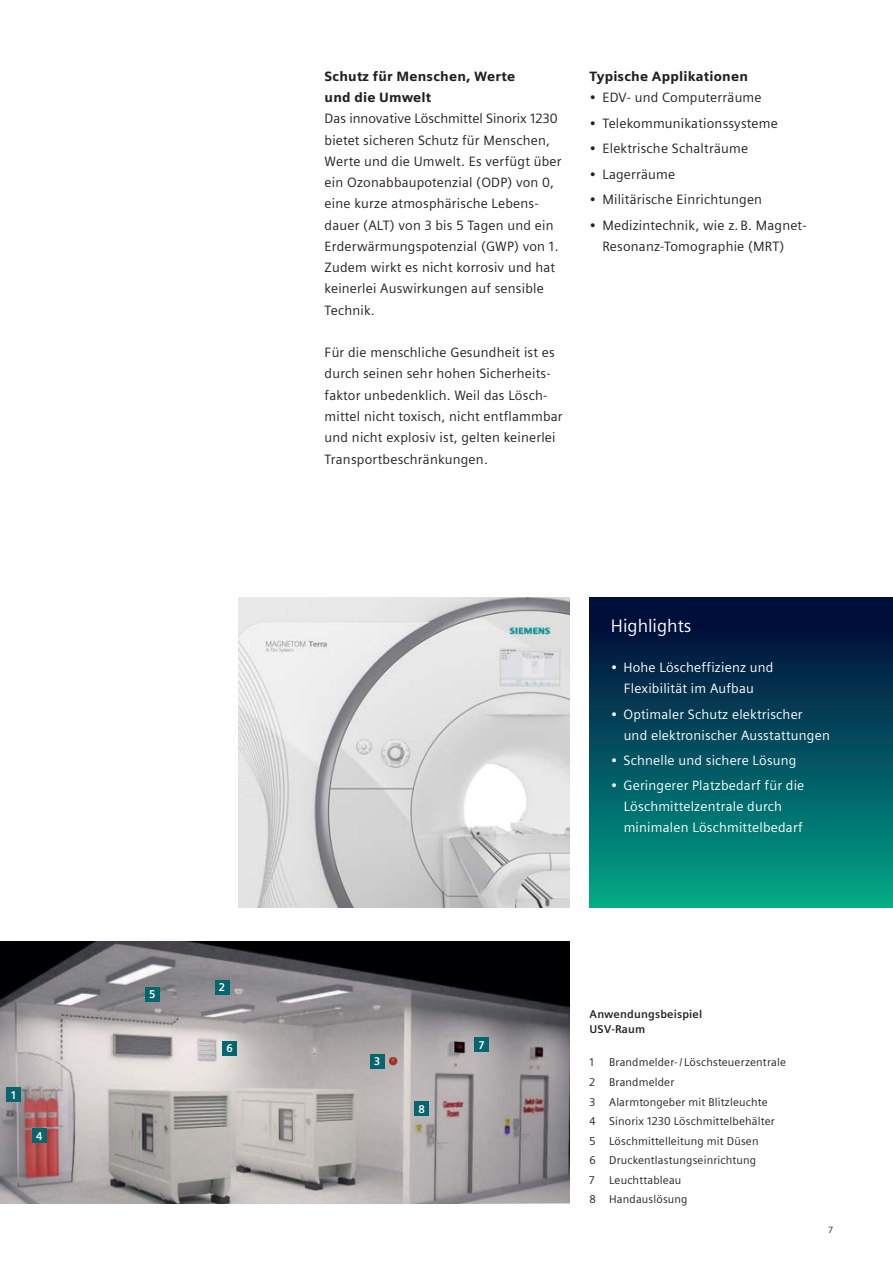
<style>
.page{position:relative;width:893px;height:1263px;background:#fff}
.page>*{position:absolute;margin:0;border:0;box-sizing:border-box;transform-origin:0 0}
.t1{font:18px "Siemens Sans";color:#fff}
.t2{font:13.5px/21.3px "Siemens Sans";letter-spacing:.015em;color:#231f20}
.t3{font:13.5px/21px "Siemens Sans";letter-spacing:.015em;color:#fff}
.t4{font:900 13.5px/21.3px "Siemens Sans";letter-spacing:.015em;color:#231f20}
.t5{font:11.25px/19.5px "Siemens Sans";letter-spacing:.015em;color:#231f20}
.t6{font:700 11.25px/14.2px "Siemens Sans";letter-spacing:.015em;color:#231f20}
.t7{font:700 11.25px "Siemens Sans";color:#fff}
.t8{font:9px "Siemens Sans Global";color:#231f20}
</style>
<div class="page">
<div style="left:590px;top:597px;width:303px;height:310px;background:linear-gradient(to bottom,#020135,#02a588)"></div>
<img style="left:0;top:942px;width:570px;height:261px">
<img style="left:238px;top:597px;width:332px;height:310px">
<div style="left:6px;top:1087px;width:15px;height:15px;background:#07656d"></div>
<div style="left:215px;top:979px;width:14px;height:15px;background:#07656d"></div>
<div style="left:32px;top:1128px;width:15px;height:15px;background:#07656d"></div>
<div style="left:145px;top:986px;width:15px;height:15px;background:#07656d"></div>
<div style="left:222px;top:1041px;width:15px;height:15px;background:#07656d"></div>
<div style="left:474px;top:1037px;width:15px;height:15px;background:#07656d"></div>
<div style="left:414px;top:1101px;width:15px;height:15px;background:#07656d"></div>
<div style="left:370px;top:1053px;width:14px;height:15px;background:#07656d"></div>
<svg style="left:389px;top:1056px;width:8px;height:10px"></svg>
<p class="t7" style="left:11px;top:1086px;width:7px">1</p>
<p class="t7" style="left:36px;top:1127px;width:8px">4</p>
<p class="t7" style="left:149px;top:985px;width:8px">5</p>
<p class="t4" style="left:325px;top:65px;width:192px">Schutz für Menschen, Werte und die Umwelt</p>
<p class="t2" style="left:325px;top:107px;width:239px">Das innovative Löschmittel Sinorix 1230 bietet sicheren Schutz für Menschen, Werte und die Umwelt. Es verfügt über ein Ozonabbaupotenzial (ODP) von 0, eine kurze atmosphärische Lebens&shy;dauer (ALT) von 3 bis 5 Tagen und ein Erderwärmungspotenzial (GWP) von 1.<br>Zudem wirkt es nicht korrosiv und hat keinerlei Auswirkungen auf sensible Technik.</p>
<p class="t2" style="left:325px;top:341px;width:240px">Für die menschliche Gesundheit ist es durch seinen sehr hohen Sicherheits&shy;faktor unbedenklich. Weil das Lösch&shy;mittel nicht toxisch, nicht entflammbar und nicht explosiv ist, gelten keinerlei Transportbeschränkungen.</p>
<p class="t4" style="left:590px;top:65px;width:160px">Typische Applikationen</p>
<p class="t2" style="left:590px;top:86px;width:174px">• EDV- und Computerräume</p>
<p class="t2" style="left:590px;top:111px;width:190px">• Telekommunikationssysteme</p>
<p class="t2" style="left:590px;top:137px;width:160px">• Elektrische Schalträume</p>
<p class="t2" style="left:590px;top:162px;width:87px">• Lagerräume</p>
<p class="t2" style="left:590px;top:188px;width:174px">• Militärische Einrichtungen</p>
<p class="t2" style="left:602px;top:213px;width:206px;text-indent:-13px">• Medizintechnik, wie z. B. Magnet-<br>Resonanz-Tomographie (MRT)</p>
<p class="t7" style="left:219px;top:978px;width:7px">2</p>
<p class="t7" style="left:226px;top:1040px;width:8px">6</p>
<p class="t7" style="left:479px;top:1036px;width:7px">7</p>
<p class="t7" style="left:374px;top:1052px;width:8px">3</p>
<p class="t7" style="left:418px;top:1100px;width:8px">8</p>
<h1 class="t1" style="left:611px;top:612px;width:82px">Highlights</h1>
<p class="t3" style="left:611px;top:656px;width:164px;text-align:center">• Hohe Löscheffizienz und<br>Flexibilität im Aufbau</p>
<p class="t3" style="left:624px;top:702px;width:208px;text-indent:-13px">• Optimaler Schutz elektrischer<br>und elektronischer Ausstattungen</p>
<p class="t3" style="left:611px;top:749px;width:187px">• Schnelle und sichere Lösung</p>
<p class="t3" style="left:624px;top:774px;width:182px;text-indent:-13px">• Geringerer Platzbedarf für die<br>Löschmittelzentrale durch minimalen Löschmittelbedarf</p>
<p class="t6" style="left:590px;top:1007px;width:114px">Anwendungsbeispiel<br>USV-Raum</p>
<p class="t5" style="left:590px;top:1052px;width:6px">1</p>
<p class="t5" style="left:590px;top:1052px;width:198px;text-indent:19px">Brandmelder-/ Löschsteuerzentrale<br>2 Brandmelder<br>3 Alarmtongeber mit Blitzleuchte<br>4 Sinorix 1230 Löschmittelbehälter<br>5 Löschmittelleitung mit Düsen<br>6 Druckentlastungseinrichtung<br>7</p>
<p class="t5" style="left:590px;top:1169px;width:99px;text-indent:19px">Leuchttableau<br>8 Handauslösung</p>
<p class="t8" style="left:828px;top:1223px;width:7px">7</p>
</div>
